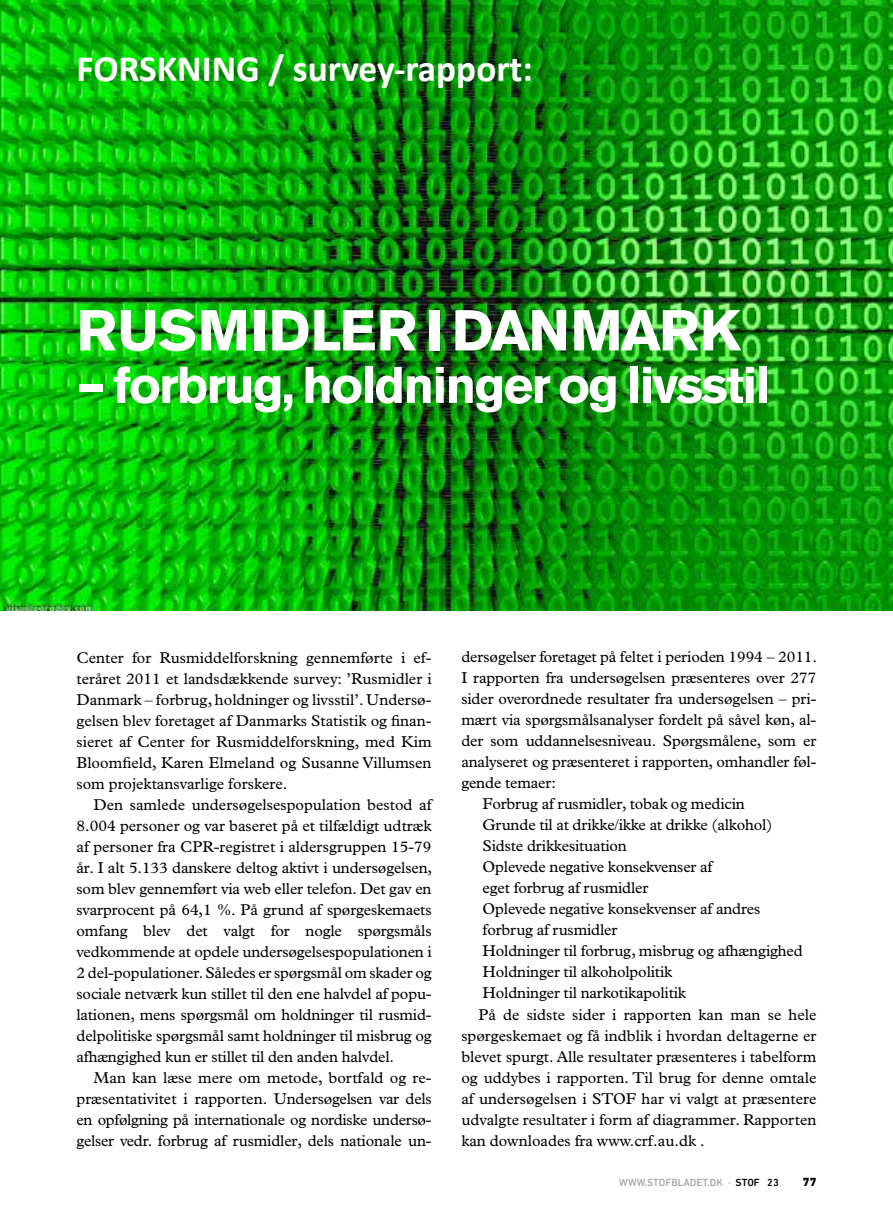
<style>
.page{position:relative;width:893px;height:1221px;background:#fff}
.page>*{position:absolute;margin:0;border:0;box-sizing:border-box;transform-origin:0 0}
.t1{font:700 57px "Akzidenz Grotesk BE";letter-spacing:.005em;color:#fff}
.t2{font:700 51px "Akzidenz Grotesk BE";letter-spacing:-.035em;color:#fff}
.t3{font:700 37.2px "Calibri";color:#fff}
.t4{font:15.75px/21px "Plantin";letter-spacing:-.01em;color:#000;text-align:justify}
.t5{font:800 12px "DIN Next LT Pro";color:#000}
.t6{font:500 10.5px "DIN Next LT Pro";color:#a7a9ac}
.s1{color:#000}
</style>
<div class="page">
<img style="left:0;top:0;width:893px;height:610px">
<h3 class="t3" style="left:77px;top:45px;width:458px">FORSKNING / survey-rapport:</h3>
<h1 class="t1" style="left:77px;top:297px;width:665px">Rusmidler i Danmark</h1>
<h2 class="t2" style="left:77px;top:355px;width:695px">– forbrug, holdninger og livsstil</h2>
<p class="t4" style="left:77px;top:646px;width:357px">Center for Rusmiddelforskning gennemførte i ef&shy;teråret 2011 et landsdækkende survey: ’Rusmidler i Danmark – forbrug, holdninger og livsstil’. Undersø&shy;gelsen blev foretaget af Danmarks Statistik og finan&shy;sieret af Center for Rusmiddelforskning, med Kim Bloomfield, Karen Elmeland og Susanne Villumsen som projektansvarlige forskere.</p>
<p class="t4" style="left:77px;top:793px;width:357px;text-indent:17px">Den samlede undersøgelsespopulation bestod af 8.004 personer og var baseret på et tilfældigt udtræk af personer fra CPR-registret i aldersgruppen 15-79 år. I alt 5.133 danskere deltog aktivt i undersøgelsen, som blev gennemført via web eller telefon. Det gav en svarprocent på 64,1 %. På grund af spørgeskemaets omfang blev det valgt for nogle spørgsmåls vedkommende at opdele undersøgelsespopulationen i 2 del-populationer. Således er spørgsmål om skader og sociale netværk kun stillet til den ene halvdel af popu&shy;lationen, mens spørgsmål om holdninger til rusmid&shy;delpolitiske spørgsmål samt holdninger til misbrug og afhængighed kun er stillet til den anden halvdel.</p>
<p class="t4" style="left:77px;top:1066px;width:357px;text-indent:17px">Man kan læse mere om metode, bortfald og re&shy;præsentativitet i rapporten. Undersøgelsen var dels en opfølgning på internationale og nordiske undersø&shy;gelser vedr. forbrug af rusmidler, dels nationale un-</p>
<p class="t4" style="left:461px;top:646px;width:357px">dersøgelser foretaget på feltet i perioden 1994 – 2011.</p>
<p class="t4" style="left:461px;top:667px;width:357px">I rapporten fra undersøgelsen præsenteres over 277</p>
<p class="t4" style="left:461px;top:688px;width:357px">sider overordnede resultater fra undersøgelsen – pri-</p>
<p class="t4" style="left:461px;top:709px;width:356px">mært via spørgsmålsanalyser fordelt på såvel køn, al-</p>
<p class="t4" style="left:461px;top:730px;width:357px">der som uddannelsesniveau. Spørgsmålene, som er</p>
<p class="t4" style="left:461px;top:751px;width:357px">analyseret og præsenteret i rapporten, omhandler føl-</p>
<p class="t4" style="left:461px;top:772px;width:96px">gende temaer:</p>
<p class="t4" style="left:483px;top:793px;width:264px">Forbrug af rusmidler, tobak og medicin</p>
<p class="t4" style="left:483px;top:814px;width:291px">Grunde til at drikke/ikke at drikke (alkohol)</p>
<p class="t4" style="left:483px;top:835px;width:146px">Sidste drikkesituation</p>
<p class="t4" style="left:483px;top:856px;width:231px">Oplevede negative konsekvenser af</p>
<p class="t4" style="left:483px;top:877px;width:167px">eget forbrug af rusmidler</p>
<p class="t4" style="left:483px;top:898px;width:279px">Oplevede negative konsekvenser af andres</p>
<p class="t4" style="left:483px;top:919px;width:136px">forbrug af rusmidler</p>
<p class="t4" style="left:483px;top:940px;width:322px">Holdninger til forbrug, misbrug og afhængighed</p>
<p class="t4" style="left:483px;top:961px;width:191px">Holdninger til alkoholpolitik</p>
<p class="t4" style="left:483px;top:982px;width:205px">Holdninger til narkotikapolitik</p>
<p class="t4" style="left:478px;top:1003px;width:340px">På de sidste sider i rapporten kan man se hele</p>
<p class="t4" style="left:461px;top:1024px;width:357px">spørgeskemaet og få indblik i hvordan deltagerne er</p>
<p class="t4" style="left:461px;top:1045px;width:357px">blevet spurgt. Alle resultater præsenteres i tabelform</p>
<p class="t4" style="left:461px;top:1066px;width:357px">og uddybes i rapporten. Til brug for denne omtale</p>
<p class="t4" style="left:461px;top:1087px;width:357px">af undersøgelsen i STOF har vi valgt at præsentere</p>
<p class="t4" style="left:461px;top:1108px;width:357px">udvalgte resultater i form af diagrammer. Rapporten</p>
<p class="t4" style="left:461px;top:1129px;width:245px">kan downloades fra www.crf.au.dk .</p>
<p class="t6" style="left:619px;top:1175px;width:161px">WWW.STOFBLADET.DK · <span class="s1">STOF 23</span></p>
<p class="t5" style="left:803px;top:1174px;width:15px">77</p>
</div>
